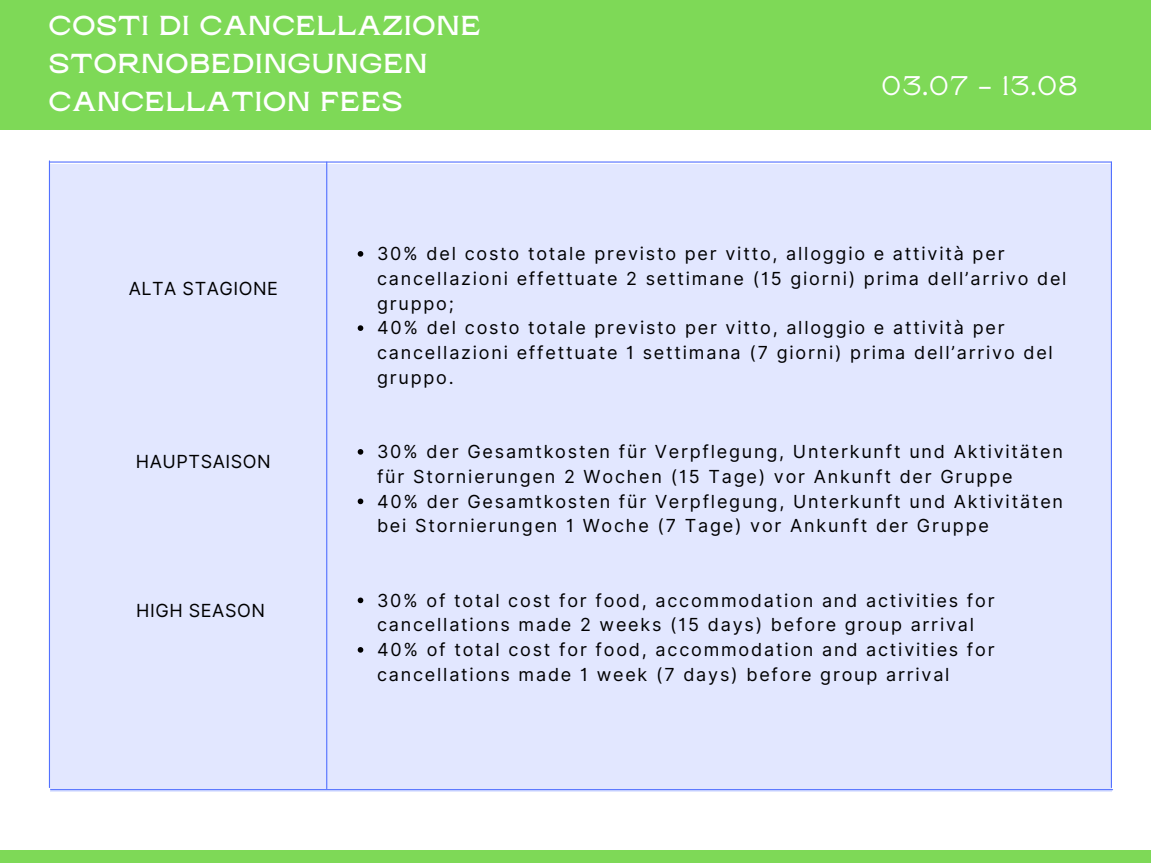
<style>
.page{position:relative;width:1152px;height:864px;background:#fff}
.page>*{position:absolute;margin:0;border:0;box-sizing:border-box;transform-origin:0 0}
.t1{font:700 27.45px/38.2px "Rasputin";letter-spacing:.04em;color:#fff}
.t2{font:27px "Rasputin";letter-spacing:.05em;color:#fff}
.t3{font:18px/24.8px "Inter";letter-spacing:.1em;color:#000}
.t4{font:18px "Inter";letter-spacing:.03em;color:#000}
</style>
<div class="page">
<div style="left:0;top:851px;width:1150px;height:12px;background:#7ed957"></div>
<div style="left:0;top:0;width:1150px;height:130px;background:#7ed957"></div>
<div style="left:50px;top:164px;width:1061px;height:627px;background:#e2e7ff"></div>
<hr style="left:326px;top:162px;width:1px;height:627px;background:#5271ff">
<hr style="left:1111px;top:162px;width:1px;height:626px;background:#5271ff">
<hr style="left:49px;top:161px;width:1px;height:627px;background:#5271ff">
<hr style="left:49px;top:161px;width:1062px;height:2px;background:#5271ff">
<svg style="left:358px;top:251px;width:5px;height:6px"></svg>
<svg style="left:358px;top:325px;width:5px;height:6px"></svg>
<svg style="left:358px;top:449px;width:5px;height:6px"></svg>
<svg style="left:358px;top:499px;width:5px;height:5px"></svg>
<svg style="left:358px;top:598px;width:5px;height:5px"></svg>
<svg style="left:358px;top:647px;width:5px;height:6px"></svg>
<hr style="left:51px;top:789px;width:1062px;height:1px;background:#5271ff">
<h1 class="t1" style="left:49px;top:6px;width:433px">COSTI DI CANCELLAZIONE<br>STORNOBEDINGUNGEN<br>CANCELLATION FEES</h1>
<h2 class="t2" style="left:881px;top:71px;width:198px">03.07 - 13.08</h2>
<p class="t4" style="left:129px;top:277px;width:151px">ALTA STAGIONE</p>
<p class="t4" style="left:136px;top:451px;width:136px">HAUPTSAISON</p>
<p class="t4" style="left:136px;top:600px;width:130px">HIGH SEASON</p>
<p class="t3" style="left:377px;top:241px;width:691px">30% del costo totale previsto per vitto, alloggio e attività per cancellazioni effettuate 2 settimane (15 giorni) prima dell’arrivo del gruppo;<br>40% del costo totale previsto per vitto, alloggio e attività per cancellazioni effettuate 1 settimana (7 giorni) prima dell’arrivo del gruppo.</p>
<p class="t3" style="left:377px;top:439px;width:688px">30% der Gesamtkosten für Verpflegung, Unterkunft und Aktivitäten für Stornierungen 2 Wochen (15 Tage) vor Ankunft der Gruppe<br>40% der Gesamtkosten für Verpflegung, Unterkunft und Aktivitäten bei Stornierungen 1 Woche (7 Tage) vor Ankunft der Gruppe</p>
<p class="t3" style="left:377px;top:588px;width:619px">30% of total cost for food, accommodation and activities for cancellations made 2 weeks (15 days) before group arrival 40% of total cost for food, accommodation and activities for cancellations made 1 week (7 days) before group arrival</p>
</div>
